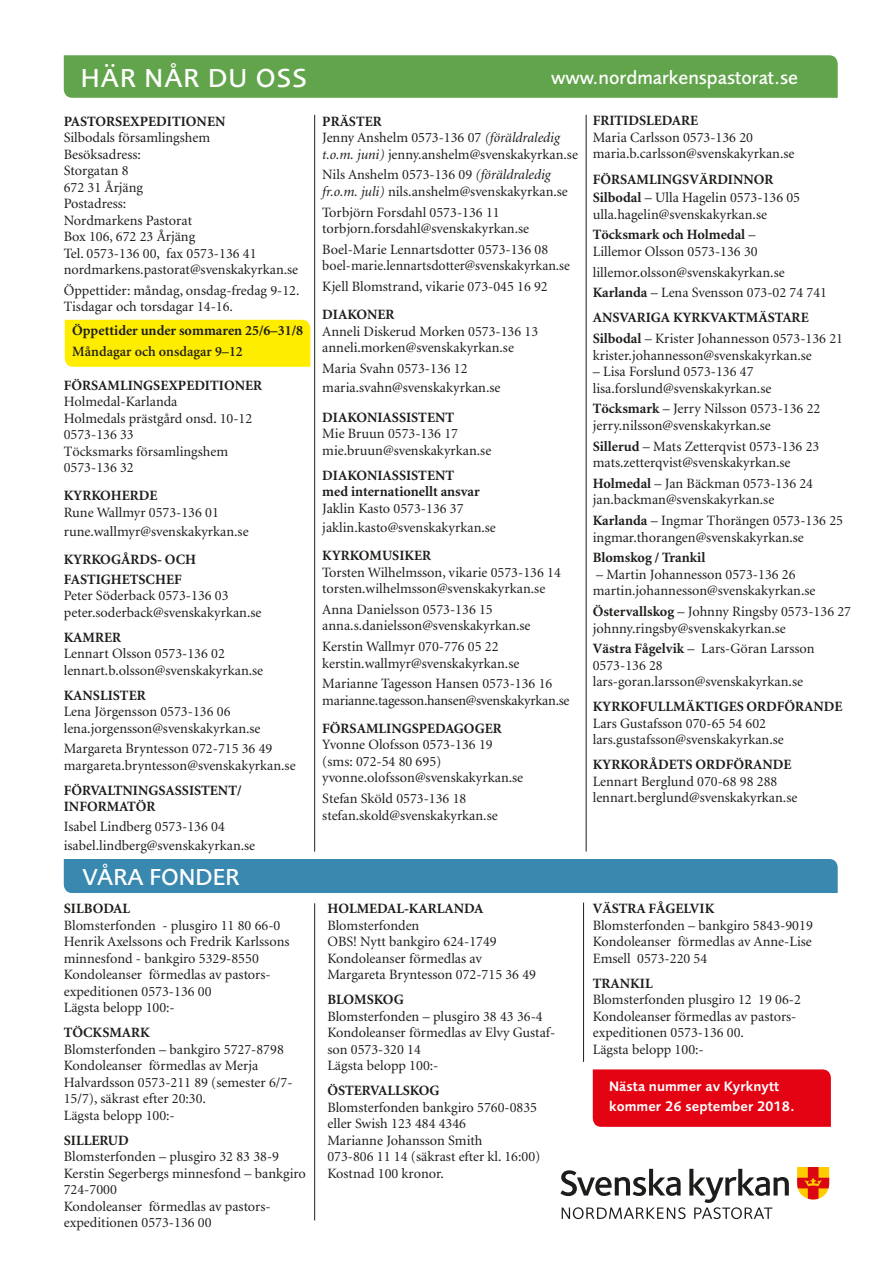
<style>
.page{position:relative;width:893px;height:1263px;background:#fff}
.page>*{position:absolute;margin:0;border:0;box-sizing:border-box;transform-origin:0 0}
.t1{font:500 27px "Foundry Sans";letter-spacing:.04em;color:#fff}
.t2{font:500 24px "Foundry Sans";color:#fff}
.t3{font:500 19.5px "Foundry Sans";color:#fff}
.t4{font:14.25px/16.5px "Minion";color:#1d1d1b}
.t5{font:700 14.25px/16.5px "Minion";color:#1d1d1b}
.t6{font:14.25px/16.5px "Minion";letter-spacing:-.02em;color:#1d1d1b}
.t7{font:14.25px/19.5px "Foundry Sans Demi";letter-spacing:.005em;color:#fff}
.t8{font:600 14.25px "Minion";color:#1d1d1b}
.s1{font-weight:700}
.s2{font-style:italic}
</style>
<div class="page">
<div style="left:65px;top:320px;width:245px;height:47px;background:#ffed00"></div>
<div style="left:64px;top:859px;width:774px;height:34px;background:#3888af"></div>
<svg style="left:797px;top:1167px;width:32px;height:32px"></svg>
<svg style="left:560px;top:1169px;width:229px;height:50px"></svg>
<div style="left:64px;top:55px;width:774px;height:43px;background:#62a44c"></div>
<hr style="left:314px;top:115px;width:1px;height:736px;background:#1d1d1b">
<hr style="left:586px;top:115px;width:1px;height:736px;background:#1d1d1b">
<hr style="left:314px;top:903px;width:1px;height:317px;background:#1d1d1b">
<hr style="left:583px;top:902px;width:1px;height:160px;background:#1d1d1b">
<div style="left:593px;top:1069px;width:238px;height:58px;background:#e30313"></div>
<h1 class="t1" style="left:81px;top:63px;width:227px">HÄR NÅR DU OSS</h1>
<h3 class="t3" style="left:551px;top:67px;width:248px">www.nordmarkenspastorat.se</h3>
<p class="t5" style="left:64px;top:113px;width:163px">PASTORSEXPEDITIONEN</p>
<p class="t4" style="left:64px;top:130px;width:236px">Silbodals församlingshem<br>Besöksadress:<br>Storgatan 8<br>672 31 Årjäng<br>Postadress:<br>Nordmarkens Pastorat<br>Box 106, 672 23 Årjäng<br>Tel. 0573-136 00, fax 0573-136 41 nordmarkens.pastorat@svenskakyrkan.se</p>
<p class="t4" style="left:64px;top:282px;width:237px">Öppettider: måndag, onsdag-fredag 9-12.<br>Tisdagar och torsdagar 14-16.</p>
<p class="t5" style="left:72px;top:323px;width:232px">ÖPPETTIDER UNDER SOMMAREN 25/6–31/8</p>
<p class="t8" style="left:72px;top:344px;width:172px">Måndagar och onsdagar 9–12</p>
<p class="t5" style="left:64px;top:377px;width:200px">FÖRSAMLINGSEXPEDITIONER</p>
<p class="t4" style="left:64px;top:394px;width:190px">Holmedal-Karlanda<br>Holmedals prästgård onsd. 10-12<br>0573-136 33<br>Töcksmarks församlingshem<br>0573-136 32</p>
<p class="t5" style="left:64px;top:488px;width:21px">KYRKOHERDE</p>
<p class="t4" style="left:64px;top:503px;width:186px;line-height:19.5px">Rune Wallmyr 0573-136 01 rune.wallmyr@svenskakyrkan.se</p>
<p class="t5" style="left:64px;top:552px;width:20px">KYRKOGÅRDS</p>
<p class="t5" style="left:157px;top:552px;width:19px">- OCH</p>
<p class="t5" style="left:64px;top:571px;width:10px">FASTIGHETS</p>
<p class="t5" style="left:146px;top:571px;width:38px">CHEF</p>
<p class="t4" style="left:64px;top:588px;width:199px">Peter Söderback 0573-136 03 peter.soderback@svenskakyrkan.se</p>
<p class="t5" style="left:64px;top:629px;width:21px">KAMRER</p>
<p class="t4" style="left:64px;top:646px;width:201px">Lennart Olsson 0573-136 02 lennart.b.olsson@svenskakyrkan.se</p>
<p class="t5" style="left:64px;top:687px;width:19px">KANSLISTER</p>
<p class="t4" style="left:64px;top:704px;width:198px">Lena Jörgensson 0573-136 06 lena.jorgensson@svenskakyrkan.se</p>
<p class="t4" style="left:64px;top:741px;width:233px">Margareta Bryntesson 072-715 36 49 margareta.bryntesson@svenskakyrkan.se</p>
<p class="t5" style="left:64px;top:782px;width:179px">FÖRVALTNINGSASSISTENT/<br>INFORMATÖR</p>
<p class="t4" style="left:64px;top:817px;width:193px;line-height:19.5px">Isabel Lindberg 0573-136 04 isabel.lindberg@svenskakyrkan.se</p>
<p class="t4" style="left:322px;top:113px;width:257px"><span class="s1">PRÄSTER<br></span>Jenny Anshelm 0573-136 07 <span class="s2">(föräldraledig t.o.m. juni)</span> jenny.anshelm@svenskakyrkan.se</p>
<p class="t4" style="left:322px;top:167px;width:247px">Nils Anshelm 0573-136 09 <span class="s2">(föräldraledig fr.o.m. juli)</span> nils.anshelm@svenskakyrkan.se</p>
<p class="t4" style="left:322px;top:204px;width:208px">Torbjörn Forsdahl 0573-136 11 torbjorn.forsdahl@svenskakyrkan.se</p>
<p class="t4" style="left:322px;top:241px;width:249px">Boel-Marie Lennartsdotter 0573-136 08 boel-marie.lennartsdotter@svenskakyrkan.se</p>
<p class="t4" style="left:322px;top:279px;width:227px">Kjell Blomstrand, vikarie 073-045 16 92</p>
<p class="t5" style="left:322px;top:307px;width:21px">DIAKON</p>
<p class="t5" style="left:377px;top:307px;width:19px">ER</p>
<p class="t4" style="left:322px;top:323px;width:217px">Anneli Diskerud Morken 0573-136 13 anneli.morken@svenskakyrkan.se</p>
<p class="t4" style="left:322px;top:359px;width:180px;line-height:19.5px">Maria Svahn 0573-136 12 maria.svahn@svenskakyrkan.se</p>
<p class="t5" style="left:322px;top:409px;width:133px">DIAKONIASSISTENT</p>
<p class="t4" style="left:322px;top:426px;width:171px">Mie Bruun 0573-136 17 mie.bruun@svenskakyrkan.se</p>
<p class="t5" style="left:322px;top:467px;width:159px">DIAKONIASSISTENT<br>MED INTERNATIONELLT ANSVAR</p>
<p class="t4" style="left:322px;top:499px;width:175px;line-height:19.5px">Jaklin Kasto 0573-136 37 jaklin.kasto@svenskakyrkan.se</p>
<p class="t5" style="left:322px;top:548px;width:20px">KYRKOMUSIKER</p>
<p class="t4" style="left:322px;top:564px;width:240px">Torsten Wilhelmsson, vikarie 0573-136 14 torsten.wilhelmsson@svenskakyrkan.se</p>
<p class="t4" style="left:322px;top:602px;width:210px">Anna Danielsson 0573-136 15 anna.s.danielsson@svenskakyrkan.se</p>
<p class="t4" style="left:322px;top:639px;width:199px">Kerstin Wallmyr 070-776 05 22 kerstin.wallmyr@svenskakyrkan.se</p>
<p class="t6" style="left:322px;top:676px;width:249px">Marianne Tagesson Hansen 0573-136 16 marianne.tagesson.hansen@svenskakyrkan.se</p>
<p class="t5" style="left:322px;top:720px;width:29px">FÖRSAMLINGSPEDAGOGER</p>
<p class="t4" style="left:322px;top:737px;width:202px">Yvonne Olofsson 0573-136 19 (sms: 072-54 80 695) yvonne.olofsson@svenskakyrkan.se</p>
<p class="t4" style="left:322px;top:791px;width:177px">Stefan Sköld 0573-136 18 stefan.skold@svenskakyrkan.se</p>
<p class="t5" style="left:593px;top:113px;width:17px">FRITIDSLEDARE</p>
<p class="t4" style="left:593px;top:130px;width:203px">Maria Carlsson 0573-136 20 maria.b.carlsson@svenskakyrkan.se</p>
<p class="t5" style="left:593px;top:171px;width:29px">FÖRSAMLINGSV</p>
<p class="t4" style="left:593px;top:170px;width:209px;line-height:18.6px;text-indent:106px"><span class="s1">ÄRDINNOR<br>SILBODAL</span> – Ulla Hagelin 0573-136 05</p>
<p class="t4" style="left:593px;top:204px;width:176px;line-height:20.7px">ulla.hagelin@svenskakyrkan.se<br><span class="s1">TÖCKSMARK OCH HOLMEDAL</span> –</p>
<p class="t4" style="left:593px;top:242px;width:236px;line-height:20.7px">Lillemor Olsson 0573-136 30 lillemor.olsson@svenskakyrkan.se<br><span class="s1">KARLANDA</span> – Lena Svensson 073-02 74 741</p>
<p class="t5" style="left:593px;top:310px;width:19px">ANSVARIG</p>
<p class="t5" style="left:661px;top:310px;width:23px">A KYRKVAKTM</p>
<p class="t4" style="left:593px;top:308px;width:252px;line-height:20.7px;text-indent:166px"><span class="s1">ÄSTARE<br>SILBODAL</span> – Krister Johannesson 0573-136 21</p>
<p class="t4" style="left:593px;top:347px;width:221px">krister.johannesson@svenskakyrkan.se</p>
<p class="t4" style="left:593px;top:364px;width:180px">– Lisa Forslund 0573-136 47 lisa.forslund@svenskakyrkan.se</p>
<p class="t4" style="left:593px;top:401px;width:229px"><span class="s1">TÖCKSMARK</span> – Jerry Nilsson 0573-136 22 jerry.nilsson@svenskakyrkan.se</p>
<p class="t4" style="left:593px;top:438px;width:228px"><span class="s1">SILLERUD</span> – Mats Zetterqvist 0573-136 23 mats.zetterqvist@svenskakyrkan.se</p>
<p class="t4" style="left:593px;top:476px;width:222px"><span class="s1">HOLMEDAL</span> – Jan Bäckman 0573-136 24 jan.backman@svenskakyrkan.se</p>
<p class="t4" style="left:593px;top:513px;width:252px"><span class="s1">KARLANDA</span> – Ingmar Thorängen 0573-136 25 ingmar.thorangen@svenskakyrkan.se</p>
<p class="t5" style="left:593px;top:550px;width:114px">BLOMSKOG / TRANKIL</p>
<p class="t4" style="left:593px;top:567px;width:224px">– Martin Johannesson 0573-136 26 martin.johannesson@svenskakyrkan.se</p>
<p class="t4" style="left:593px;top:604px;width:260px"><span class="s1">ÖSTERVALLSKOG</span> – Johnny Ringsby 0573-136 27 johnny.ringsby@svenskakyrkan.se</p>
<p class="t4" style="left:593px;top:641px;width:223px"><span class="s1">VÄSTRA FÅGELVIK</span> – Lars-Göran Larsson<br>0573-136 28 lars-goran.larsson@svenskakyrkan.se</p>
<p class="t5" style="left:593px;top:699px;width:251px">KYRKOFULLMÄKTIGES ORDFÖRANDE</p>
<p class="t4" style="left:593px;top:716px;width:193px">Lars Gustafsson 070-65 54 602 lars.gustafsson@svenskakyrkan.se</p>
<p class="t5" style="left:593px;top:757px;width:200px">KYRKORÅDETS ORDFÖRANDE</p>
<p class="t4" style="left:593px;top:774px;width:206px">Lennart Berglund 070-68 98 288 lennart.berglund@svenskakyrkan.se</p>
<h2 class="t2" style="left:82px;top:864px;width:156px">VÅRA FONDER</h2>
<p class="t5" style="left:64px;top:901px;width:17px">SILBODAL</p>
<p class="t4" style="left:64px;top:917px;width:227px">Blomsterfonden - plusgiro 11 80 66-0<br>Henrik Axelssons och Fredrik Karlssons minnesfond - bankgiro 5329-8550<br>Kondoleanser förmedlas av pastors&shy;expeditionen 0573-136 00<br>Lägsta belopp 100:-</p>
<p class="t5" style="left:64px;top:1025px;width:30px">TÖCKSMARK</p>
<p class="t4" style="left:64px;top:1041px;width:230px">Blomsterfonden – bankgiro 5727-8798<br>Kondoleanser förmedlas av Merja<br>Halvardsson 0573-211 89 (semester 6/7-<br>15/7), säkrast efter 20:30.<br>Lägsta belopp 100:-</p>
<p class="t5" style="left:64px;top:1132px;width:17px">SILLERUD</p>
<p class="t4" style="left:64px;top:1149px;width:244px">Blomsterfonden – plusgiro 32 83 38-9<br>Kerstin Segerbergs minnesfond – bankgiro<br>724-7000<br>Kondoleanser förmedlas av pastors&shy;expeditionen 0573-136 00</p>
<p class="t5" style="left:327px;top:901px;width:22px">HOLMEDAL</p>
<p class="t5" style="left:404px;top:901px;width:25px">-KARLANDA</p>
<p class="t4" style="left:327px;top:917px;width:210px">Blomsterfonden<br>OBS! Nytt bankgiro 624-1749<br>Kondoleanser förmedlas av<br>Margareta Bryntesson 072-715 36 49</p>
<p class="t5" style="left:327px;top:992px;width:20px">BLOMSKOG</p>
<p class="t4" style="left:327px;top:1008px;width:229px">Blomsterfonden – plusgiro 38 43 36-4<br>Kondoleanser förmedlas av Elvy Gustaf&shy;son 0573-320 14<br>Lägsta belopp 100:-</p>
<p class="t5" style="left:327px;top:1083px;width:10px">ÖSTERVALLSKOG</p>
<p class="t4" style="left:327px;top:1099px;width:215px">Blomsterfonden bankgiro 5760-0835 eller Swish 123 484 4346<br>Marianne Johansson Smith<br>073-806 11 14 (säkrast efter kl. 16:00)<br>Kostnad 100 kronor.</p>
<p class="t5" style="left:593px;top:901px;width:29px">VÄSTRA</p>
<p class="t5" style="left:649px;top:901px;width:17px">FÅGELVIK</p>
<p class="t4" style="left:593px;top:917px;width:222px;text-align:justify">Blomsterfonden – bankgiro 5843-9019<br>Kondoleanser förmedlas av Anne-Lise Emsell 0573-220 54</p>
<p class="t5" style="left:593px;top:975px;width:19px">TRANKIL</p>
<p class="t4" style="left:593px;top:992px;width:210px">Blomsterfonden plusgiro 12 19 06-2<br>Kondoleanser förmedlas av pastors&shy;expeditionen 0573-136 00.<br>Lägsta belopp 100:-</p>
<p class="t7" style="left:609px;top:1076px;width:187px">Nästa nummer av Kyrknytt kommer 26 september 2018.</p>
</div>
